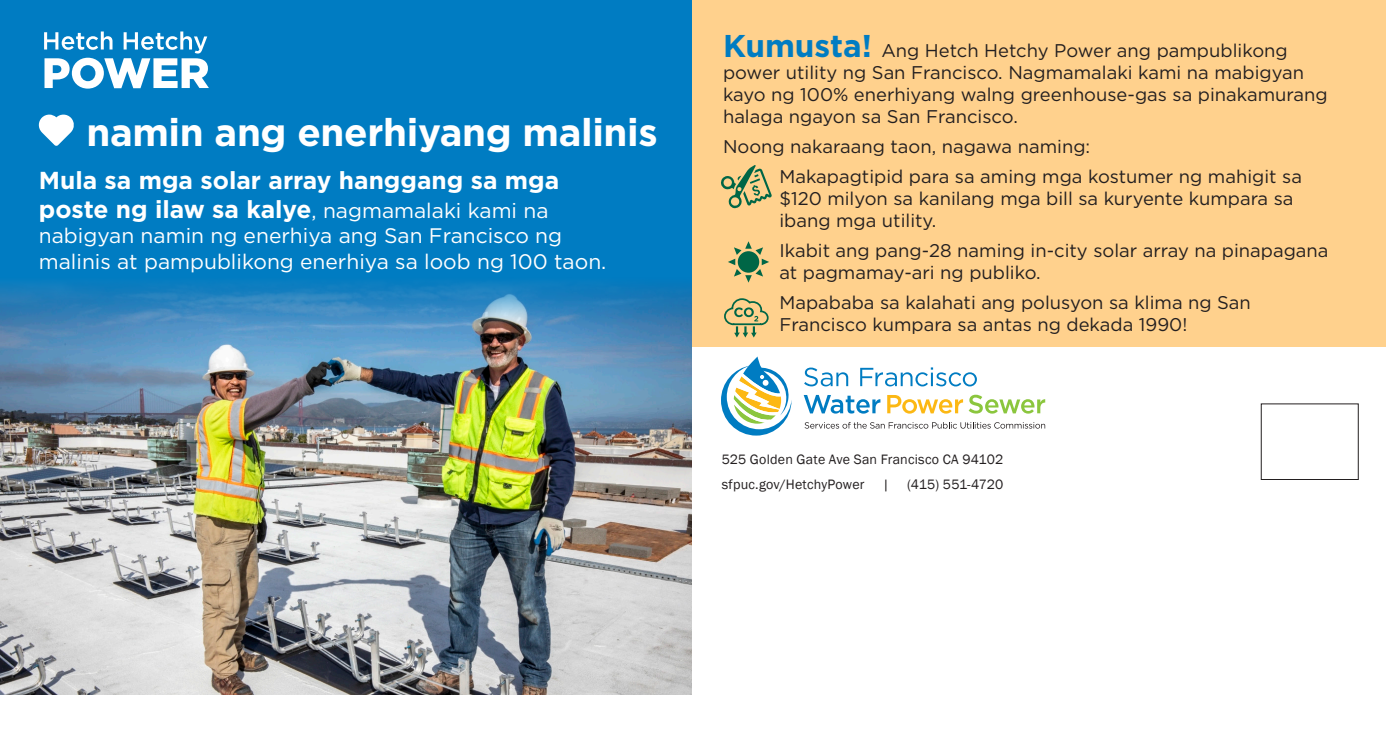
<style>
.page{position:relative;width:1386px;height:756px;background:#fff}
.page>*{position:absolute;margin:0;border:0;box-sizing:border-box;transform-origin:0 0}
.t1{font:700 38.5px "Gotham";letter-spacing:-.01em;color:#fff}
.t2{font:700 24.5px/29.4px "Gotham";color:#fff}
.t3{font:21px/25.2px "Gotham";color:#fff}
.t4{font:18.38px/22.1px "Gotham";color:#231f20}
.t5{font:14px "Franklin Gothic";letter-spacing:.015em;color:#231f20}
.t6{font:14px "Franklin Gothic";letter-spacing:-.02em;color:#231f20}
.s1{font-weight:400;font-size:21px}
.s2{font-weight:700;font-size:31.5px;color:#007cc2}
</style>
<div class="page">
<div style="left:691px;top:0;width:695px;height:347px;background:#ffd18d"></div>
<div style="left:0;top:0;width:691px;height:756px;background:#007cc2"></div>
<img style="left:0;top:282px;width:691px;height:414px">
<div style="left:1261px;top:404px;width:97px;height:76px;border:1px solid #231f20"></div>
<svg style="left:38px;top:114px;width:36px;height:32px"></svg>
<svg style="left:721px;top:165px;width:51px;height:43px"></svg>
<svg style="left:724px;top:298px;width:45px;height:40px"></svg>
<div style="left:0;top:696px;width:831px;height:60px;background:#fff"></div>
<svg style="left:728px;top:241px;width:41px;height:42px"></svg>
<svg style="left:44px;top:32px;width:165px;height:57px"></svg>
<svg style="left:721px;top:357px;width:71px;height:79px"></svg>
<svg style="left:804px;top:368px;width:44px;height:18px"></svg>
<svg style="left:860px;top:367px;width:117px;height:19px"></svg>
<svg style="left:804px;top:395px;width:76px;height:19px"></svg>
<svg style="left:887px;top:395px;width:76px;height:19px"></svg>
<svg style="left:969px;top:395px;width:76px;height:19px"></svg>
<svg style="left:805px;top:422px;width:240px;height:7px"></svg>
<p class="t1" style="left:86px;top:107px;width:573px">namin ang enerhiyang malinis</p>
<p class="t2" style="left:39px;top:165px;width:522px">Mula sa mga solar array hanggang sa mga poste ng ilaw sa kalye<span class="s1">, nagmamalaki kami na</span></p>
<p class="t3" style="left:39px;top:223px;width:569px">nabigyan namin ng enerhiya ang San Francisco ng malinis at pampublikong enerhiya sa loob ng 100 taon.</p>
<p class="t4" style="left:723px;top:39px;width:606px"><span class="s2">Kumusta!</span> Ang Hetch Hetchy Power ang pampublikong power utility ng San Francisco. Nagmamalaki kami na mabigyan kayo ng 100% enerhiyang walng greenhouse-gas sa pinakamurang halaga ngayon sa San Francisco.</p>
<p class="t4" style="left:723px;top:135px;width:369px">Noong nakaraang taon, nagawa naming:</p>
<p class="t4" style="left:779px;top:165px;width:524px">Makapagtipid para sa aming mga kostumer ng mahigit sa $120 milyon sa kanilang mga bill sa kuryente kumpara sa ibang mga utility.</p>
<p class="t4" style="left:779px;top:239px;width:551px">Ikabit ang pang-28 naming in-city solar array na pinapagana at pagmamay-ari ng publiko.</p>
<p class="t4" style="left:779px;top:291px;width:473px">Mapababa sa kalahati ang polusyon sa klima ng San<br>Francisco kumpara sa antas ng dekada 1990!</p>
<p class="t5" style="left:722px;top:451px;width:283px">525 Golden Gate Ave San Francisco CA 94102</p>
<p class="t5" style="left:722px;top:476px;width:144px">sfpuc.gov/HetchyPower</p>
<p class="t5" style="left:882px;top:476px;width:8px">|</p>
<p class="t6" style="left:907px;top:476px;width:98px">(415) 551-4720</p>
</div>
